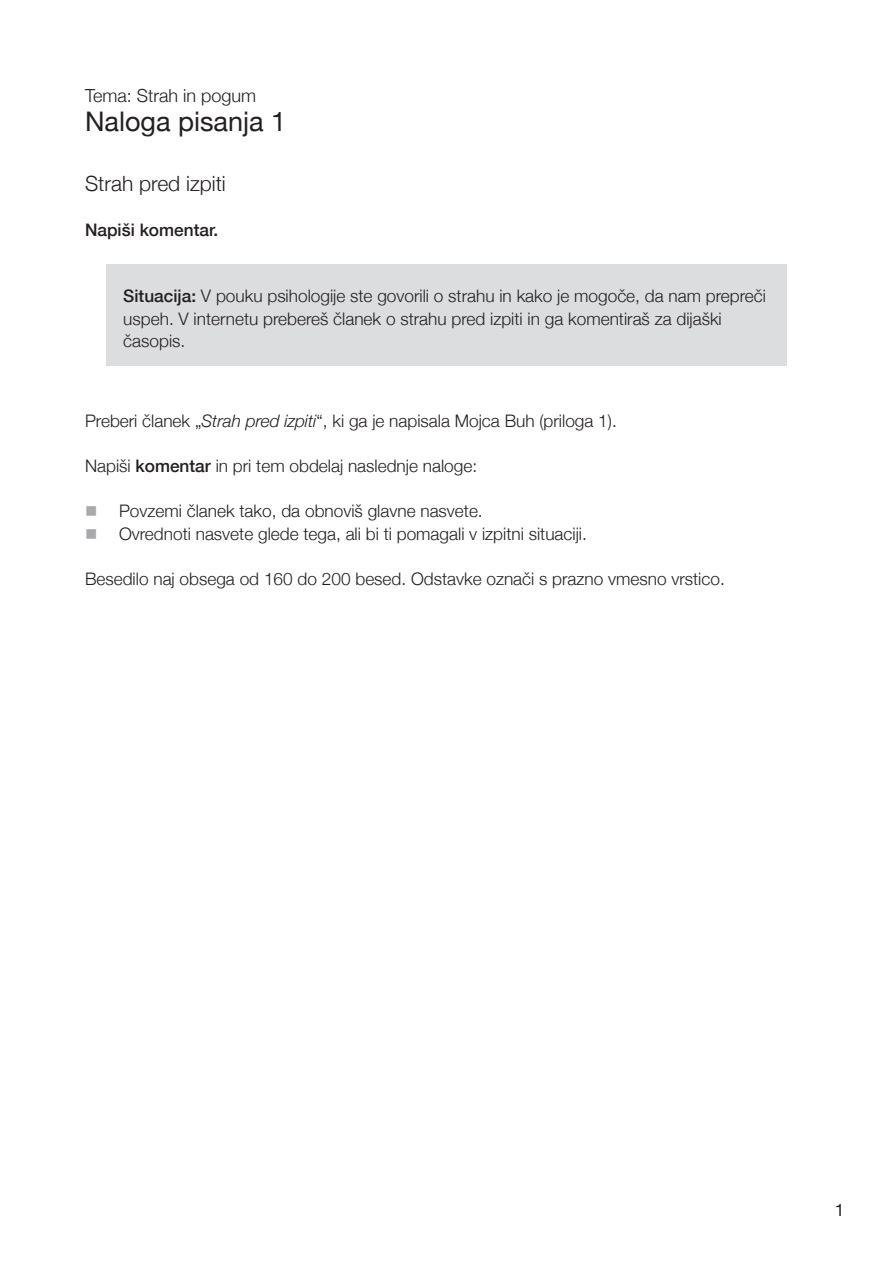
<style>
.page{position:relative;width:893px;height:1263px;background:#fff}
.page>*{position:absolute;margin:0;border:0;box-sizing:border-box;transform-origin:0 0}
.t1{font:27px "Helvetica Neue";color:#231f20}
.t2{font:300 21px "Helvetica Neue";color:#231f20}
.t3{font:300 18px "Helvetica Neue";color:#231f20}
.t4{font:300 17.25px/22.5px "Helvetica Neue";color:#231f20}
.t5{font:500 17.25px "Helvetica Neue";color:#231f20}
.t6{font:17.25px "Helvetica Neue";color:#231f20}
.s1{font-weight:500}
.s2{font-style:italic}
.s3{color:#a8a9ad}
</style>
<div class="page">
<div style="left:106px;top:264px;width:681px;height:102px;background:#dcdddf"></div>
<p class="t3" style="left:85px;top:82px;width:173px">Tema: Strah in pogum</p>
<h1 class="t1" style="left:85px;top:102px;width:203px">Naloga pisanja 1</h1>
<p class="t2" style="left:85px;top:167px;width:142px">Strah pred izpiti</p>
<p class="t5" style="left:85px;top:216px;width:135px">Napiši komentar.</p>
<p class="t4" style="left:123px;top:284px;width:644px"><span class="s1">Situacija:</span> V pouku psihologije ste govorili o strahu in kako je mogoče, da nam prepreči uspeh. V internetu prebereš članek o strahu pred izpiti in ga komentiraš za dijaški časopis.</p>
<p class="t4" style="left:85px;top:409px;width:533px">Preberi članek „<span class="s2">Strah pred izpiti</span>“, ki ga je napisala Mojca Buh (priloga 1).</p>
<p class="t4" style="left:85px;top:454px;width:394px">Napiši <span class="s1">komentar</span> in pri tem obdelaj naslednje naloge:</p>
<p class="t4" style="left:85px;top:499px;width:399px"><span class="s3">■</span> Povzemi članek tako, da obnoviš glavne nasvete.</p>
<p class="t4" style="left:85px;top:521px;width:503px"><span class="s3">■</span> Ovrednoti nasvete glede tega, ali bi ti pomagali v izpitni situaciji.</p>
<p class="t4" style="left:85px;top:566px;width:641px">Besedilo naj obsega od 160 do 200 besed. Odstavke označi s prazno vmesno vrstico.</p>
<p class="t6" style="left:835px;top:1197px;width:11px">1</p>
</div>
